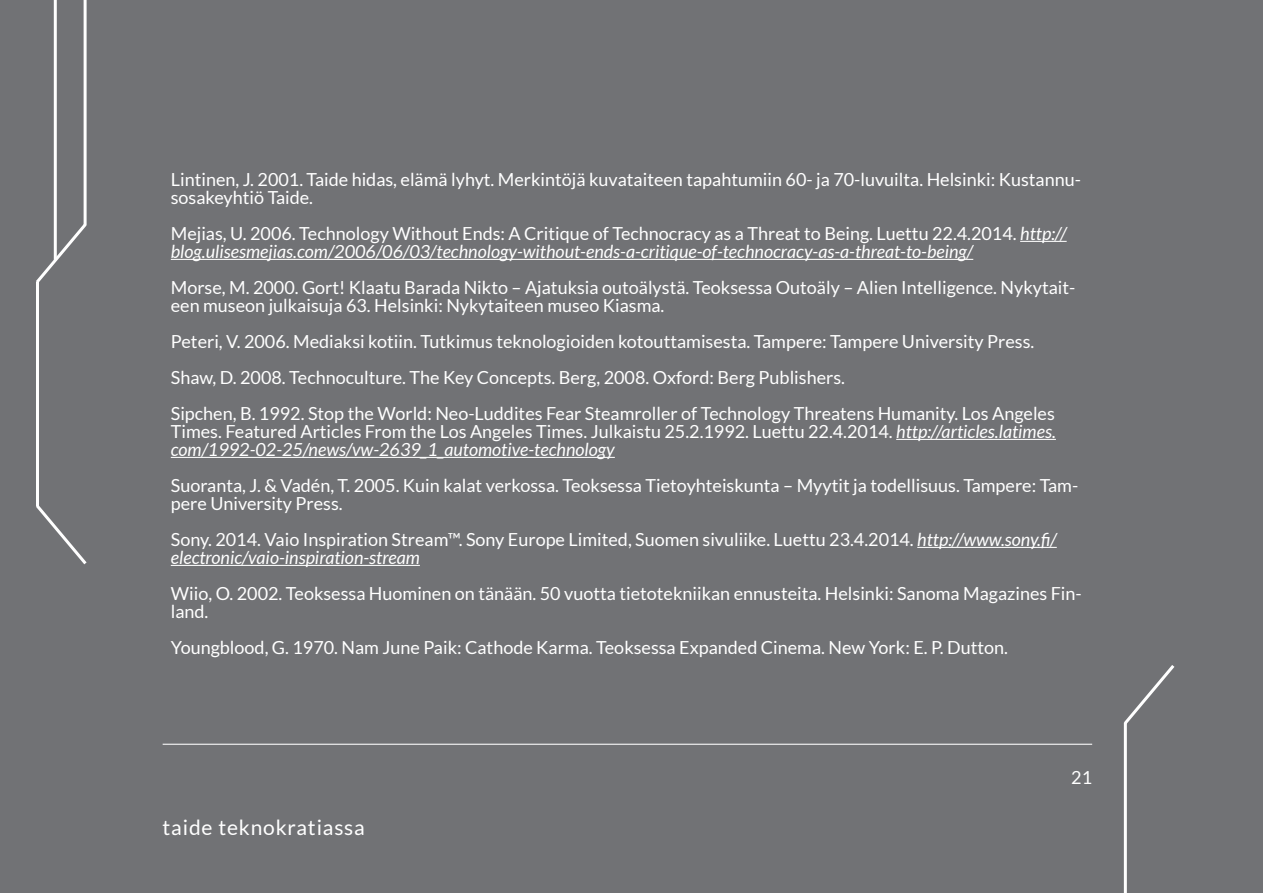
<style>
.page{position:relative;width:1263px;height:893px;background:#717275}
.page>*{position:absolute;margin:0;border:0;box-sizing:border-box;transform-origin:0 0}
.t1{font:21px "Lato";letter-spacing:.04em;color:#fff}
.t2{font:18px/18px "Lato";color:#fff}
.t3{font:italic 18px/18px "Lato";color:#fff}
.s1{font-style:normal}
.s2{font-style:italic}
</style>
<div class="page">
<hr style="left:1124px;top:723px;width:3px;height:170px;background:#fff">
<svg style="left:1123px;top:665px;width:52px;height:63px"></svg>
<hr style="left:84px;top:0;width:3px;height:225px;background:#fff">
<svg style="left:36px;top:220px;width:51px;height:62px"></svg>
<hr style="left:36px;top:281px;width:3px;height:225px;background:#fff">
<svg style="left:36px;top:506px;width:51px;height:59px"></svg>
<hr style="left:54px;top:0;width:3px;height:260px;background:#fff">
<hr style="left:163px;top:744px;width:929px;height:1px;background:#fff">
<hr style="left:1020px;top:241px;width:47px;height:1px;background:#fff">
<hr style="left:171px;top:259px;width:802px;height:1px;background:#fff">
<hr style="left:896px;top:439px;width:160px;height:1px;background:#fff">
<hr style="left:171px;top:457px;width:444px;height:1px;background:#fff">
<hr style="left:917px;top:547px;width:140px;height:1px;background:#fff">
<hr style="left:171px;top:565px;width:249px;height:1px;background:#fff">
<p class="t2" style="left:171px;top:170px;width:912px">Lintinen, J. 2001. Taide hidas, elämä lyhyt. Merkintöjä kuvataiteen tapahtumiin 60- ja 70-luvuilta. Helsinki: Kustannu&shy;sosakeyhtiö Taide.</p>
<p class="t3" style="left:171px;top:225px;width:897px"><span class="s1">Mejias, U. 2006. Technology Without Ends: A Critique of Technocracy as a Threat to Being. Luettu 22.4.2014.</span> http:// blog.ulisesmejias.com/2006/06/03/technology-without-ends-a-critique-of-technocracy-as-a-threat-to-being/</p>
<p class="t2" style="left:171px;top:278px;width:906px">Morse, M. 2000. Gort! Klaatu Barada Nikto – Ajatuksia outoälystä. Teoksessa Outoäly – Alien Intelligence. Nykytait&shy;een museon julkaisuja 63. Helsinki: Nykytaiteen museo Kiasma.</p>
<p class="t2" style="left:171px;top:323px;width:885px;line-height:36px">Peteri, V. 2006. Mediaksi kotiin. Tutkimus teknologioiden kotouttamisesta. Tampere: Tampere University Press.<br>Shaw, D. 2008. Technoculture. The Key Concepts. Berg, 2008. Oxford: Berg Publishers.<br>Sipchen, B. 1992. Stop the World: Neo-Luddites Fear Steamroller of Technology Threatens Humanity. Los Angeles</p>
<p class="t2" style="left:171px;top:422px;width:886px">Times. Featured Articles From the Los Angeles Times. Julkaistu 25.2.1992. Luettu 22.4.2014. <span class="s2">http://articles.latimes. com/1992-02-25/news/vw-2639_1_automotive-technology</span></p>
<p class="t2" style="left:171px;top:476px;width:909px">Suoranta, J. &amp; Vadén, T. 2005. Kuin kalat verkossa. Teoksessa Tietoyhteiskunta – Myytit ja todellisuus. Tampere: Tam&shy;pere University Press.</p>
<p class="t2" style="left:171px;top:530px;width:887px">Sony. 2014. Vaio Inspiration Stream™. Sony Europe Limited, Suomen sivuliike. Luettu 23.4.2014. <span class="s2">http://www.sony.fi/ electronic/vaio-inspiration-stream</span></p>
<p class="t2" style="left:171px;top:584px;width:912px">Wiio, O. 2002. Teoksessa Huominen on tänään. 50 vuotta tietotekniikan ennusteita. Helsinki: Sanoma Magazines Fin&shy;land.</p>
<p class="t2" style="left:171px;top:638px;width:839px">Youngblood, G. 1970. Nam June Paik: Cathode Karma. Teoksessa Expanded Cinema. New York: E. P. Dutton.</p>
<p class="t1" style="left:163px;top:816px;width:204px">taide teknokratiassa</p>
<p class="t2" style="left:1071px;top:768px;width:22px">21</p>
</div>
